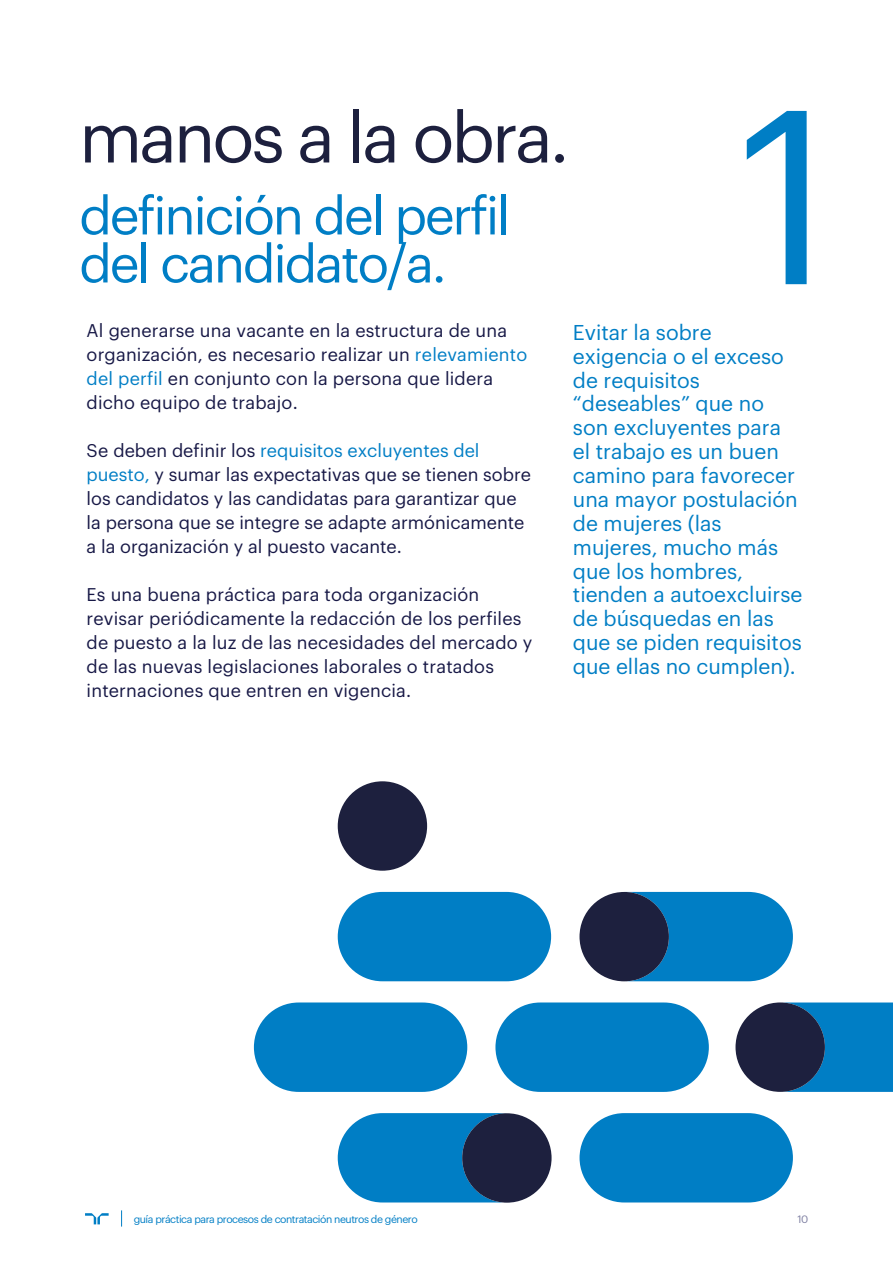
<style>
.page{position:relative;width:893px;height:1263px;background:#fff}
.page>*{position:absolute;margin:0;border:0;box-sizing:border-box;transform-origin:0 0}
.t1{font:242.25px "Graphik";color:#007ec5}
.t2{font:69.15px "Graphik";letter-spacing:-.04em;color:#1d203e}
.t3{font:52.05px/48px "Graphik";letter-spacing:-.04em;color:#007ec5}
.t4{font:21px/23.9px "Graphik";color:#007ec5}
.t5{font:18px/24px "Graphik";letter-spacing:.01em;color:#171846}
.t6{font:10.5px "Graphik";letter-spacing:-.045em;color:#007ec5}
.t7{font:10.5px "Graphik";color:#7d7ea1}
.s1{color:#007ec5}
</style>
<div class="page">
<div style="left:338px;top:892px;width:213px;height:89px;background:#007ec5;border-radius:45px"></div>
<div style="left:495px;top:1002px;width:214px;height:90px;background:#007ec5;border-radius:45px"></div>
<div style="left:254px;top:1002px;width:213px;height:90px;background:#007ec5;border-radius:45px"></div>
<div style="left:580px;top:1113px;width:213px;height:89px;background:#007ec5;border-radius:45px"></div>
<div style="left:338px;top:781px;width:89px;height:90px;background:#1d203e;border-radius:50%"></div>
<div style="left:787px;top:1002px;width:105px;height:90px;background:#007ec5"></div>
<svg style="left:338px;top:1113px;width:162px;height:89px;background:#1287c9"></svg>
<svg style="left:631px;top:892px;width:162px;height:89px;background:#1287c8"></svg>
<div style="left:579px;top:892px;width:90px;height:89px;background:#1d203e;border-radius:50%"></div>
<div style="left:735px;top:1002px;width:90px;height:90px;background:#1d203e;border-radius:50%"></div>
<div style="left:462px;top:1113px;width:90px;height:90px;background:#1d203e;border-radius:50%"></div>
<svg style="left:85px;top:1213px;width:24px;height:11px"></svg>
<svg style="left:121px;top:1210px;width:1px;height:16px"></svg>
<h2 class="t2" style="left:79px;top:86px;width:491px">manos a la obra.</h2>
<h3 class="t3" style="left:79px;top:187px;width:433px">definición del perfil del candidato/a.</h3>
<h1 class="t1" style="left:739px;top:15px;width:98px">1</h1>
<p class="t5" style="left:87px;top:317px;width:442px">Al generarse una vacante en la estructura de una organización, es necesario realizar un <span class="s1">relevamiento del perfil</span> en conjunto con la persona que lidera dicho equipo de trabajo.</p>
<p class="t5" style="left:87px;top:437px;width:446px">Se deben definir los <span class="s1">requisitos excluyentes del puesto,</span> y sumar las expectativas que se tienen sobre los candidatos y las candidatas para garantizar que la persona que se integre se adapte armónicamente a la organización y al puesto vacante.</p>
<p class="t5" style="left:87px;top:581px;width:447px">Es una buena práctica para toda organización revisar periódicamente la redacción de los perfiles de puesto a la luz de las necesidades del mercado y de las nuevas legislaciones laborales o tratados internaciones que entren en vigencia.</p>
<p class="t4" style="left:573px;top:319px;width:231px">Evitar la sobre exigencia o el exceso de requisitos “deseables” que no son excluyentes para el trabajo es un buen camino para favorecer una mayor postulación de mujeres (las mujeres, mucho más que los hombres, tienden a autoexcluirse de búsquedas en las que se piden requisitos que ellas no cumplen).</p>
<p class="t6" style="left:134px;top:1212px;width:286px">guía práctica para procesos de contratación neutros de género</p>
<p class="t7" style="left:797px;top:1212px;width:12px">10</p>
</div>
